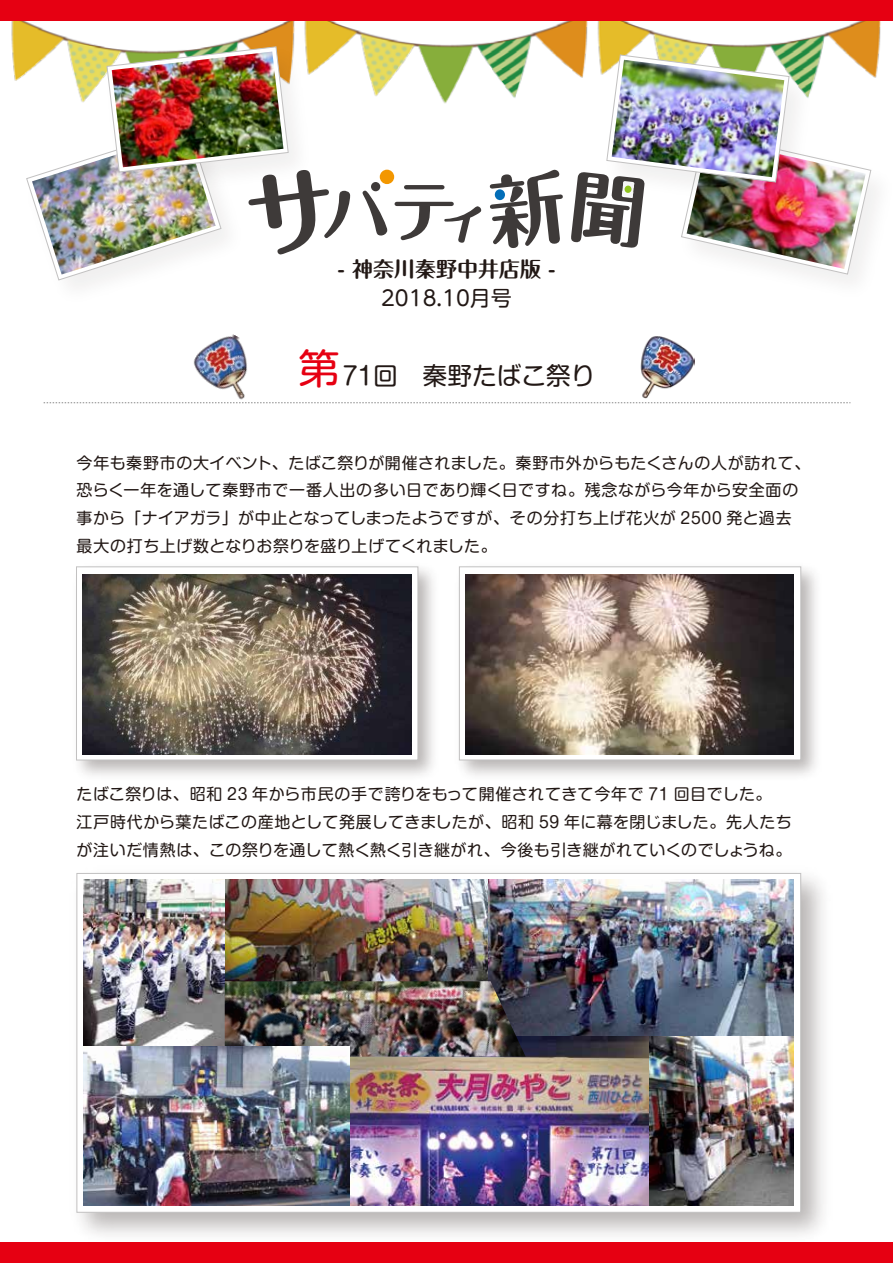
<style>
.page{position:relative;width:893px;height:1263px;background:#fff}
.page>*{position:absolute;margin:0;border:0;box-sizing:border-box;transform-origin:0 0}
.t1{font:24.75px "Shin M Go Pr 6";color:#221815}
.t2{font:700 21px "Maru Fo Pro";color:#221815}
.t3{font:21px "UD Shin M Go Pr 6 N";color:#221815}
.t4{font:15.9px/27.6px "Shin M Go Pr 6";letter-spacing:.03em;color:#221815}
.s1{font-size:41.25px;color:#e60012}
</style>
<div class="page">
<img style="left:0;top:20px;width:271px;height:61px">
<img style="left:626px;top:20px;width:267px;height:58px">
<img style="left:271px;top:20px;width:355px;height:212px">
<svg style="left:395px;top:185px;width:87px;height:58px"></svg>
<div style="left:380px;top:170px;width:14px;height:14px;background:#f39700;border-radius:50%"></div>
<svg style="left:490px;top:169px;width:73px;height:79px"></svg>
<div style="left:494px;top:189px;width:11px;height:11px;background:#036eb8;border-radius:50%"></div>
<div style="left:0;top:0;width:893px;height:20px;background:#e60012"></div>
<div style="left:0;top:1242px;width:893px;height:21px;background:#e60012"></div>
<svg style="left:44px;top:402px;width:806px;height:1px"></svg>
<img style="left:594px;top:45px;width:229px;height:9px">
<img style="left:570px;top:54px;width:302px;height:221px">
<img style="left:612px;top:60px;width:172px;height:117px">
<img style="left:94px;top:37px;width:228px;height:9px">
<img style="left:26px;top:46px;width:361px;height:235px">
<img style="left:112px;top:52px;width:171px;height:115px">
<div style="left:76px;top:567px;width:342px;height:193px;background:#fff;border:1px solid #c2c1c1"></div>
<div style="left:77px;top:873px;width:724px;height:339px;background:#fff;border:1px solid #c2c1c1"></div>
<img style="left:640px;top:336px;width:55px;height:62px">
<img style="left:185px;top:334px;width:84px;height:70px">
<img style="left:83px;top:574px;width:328px;height:180px">
<div style="left:459px;top:567px;width:342px;height:193px;background:#fff;border:1px solid #c2c1c1"></div>
<img style="left:466px;top:574px;width:328px;height:180px">
<img style="left:225px;top:880px;width:264px;height:101px">
<img style="left:83px;top:880px;width:142px;height:167px">
<img style="left:350px;top:1035px;width:300px;height:171px">
<img style="left:650px;top:1035px;width:144px;height:171px">
<img style="left:489px;top:880px;width:305px;height:155px">
<img style="left:225px;top:981px;width:301px;height:75px">
<img style="left:83px;top:1047px;width:267px;height:159px">
<h2 class="t2" style="left:338px;top:252px;width:219px">- 神奈川秦野中井店版 -</h2>
<h2 class="t3" style="left:381px;top:280px;width:132px">2018.10月号</h2>
<h1 class="t1" style="left:299px;top:356px;width:298px"><span class="s1">第</span>71回　秦野たばこ祭り</h1>
<p class="t4" style="left:77px;top:448px;width:735px">今年も秦野市の大イベント、たばこ祭りが開催されました。秦野市外からもたくさんの人が訪れて、恐らく一年を通して秦野市で一番人出の多い日であり輝く日ですね。残念ながら今年から安全面の事から「ナイアガラ」が中止となってしまったようですが、その分打ち上げ花火が 2500 発と過去最大の打ち上げ数となりお祭りを盛り上げてくれました。</p>
<p class="t4" style="left:76px;top:780px;width:717px">たばこ祭りは、昭和 23 年から市民の手で誇りをもって開催されてきて今年で 71 回目でした。<br>江戸時代から葉たばこの産地として発展してきましたが、昭和 59 年に幕を閉じました。先人たちが注いだ情熱は、この祭りを通して熱く熱く引き継がれ、今後も引き継がれていくのでしょうね。</p>
</div>
